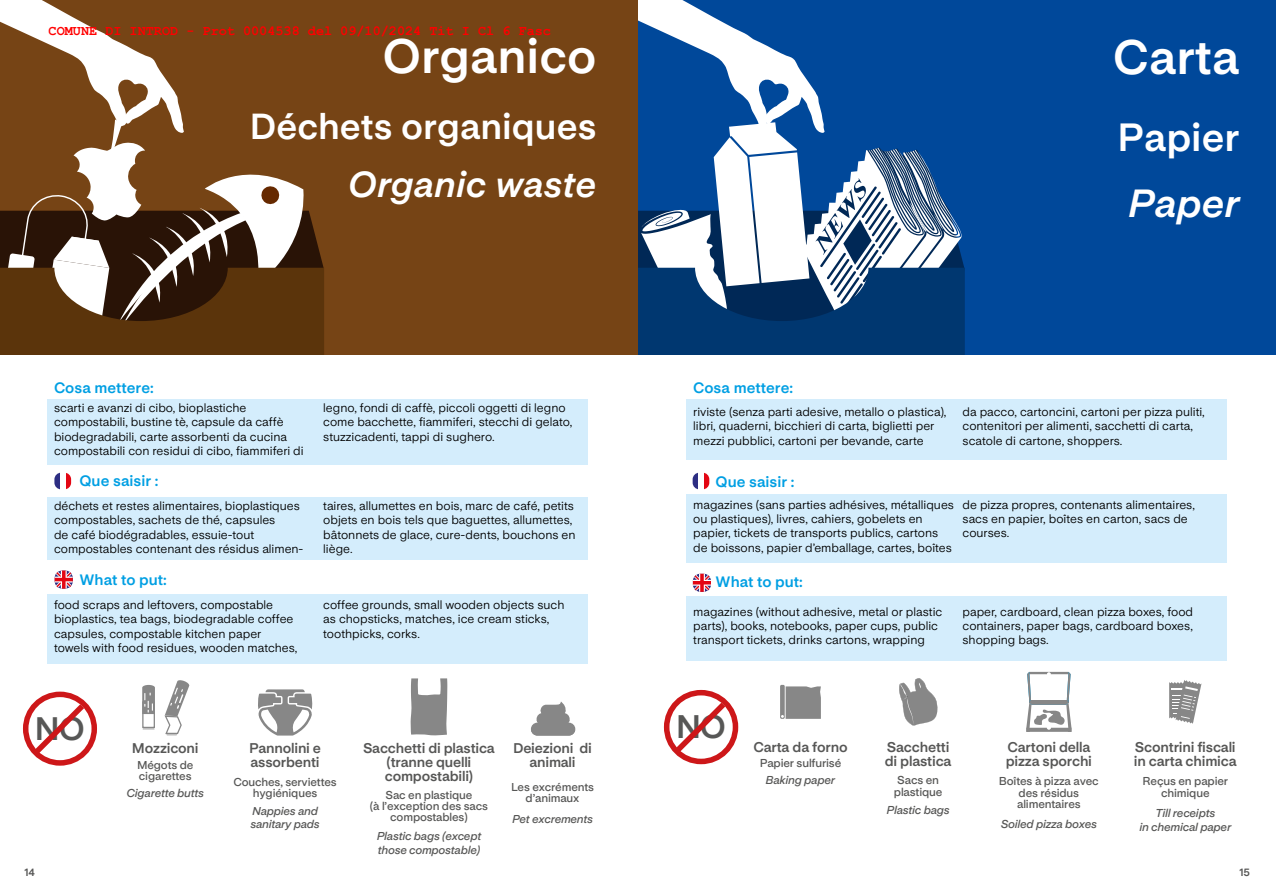
<style>
.page{position:relative;width:1276px;height:893px;background:#fff}
.page>*{position:absolute;margin:0;border:0;box-sizing:border-box;transform-origin:0 0}
.t1{font:700 48px "Life Sans";color:#fff}
.t2{font:700 39px "Life Sans";color:#fff}
.t3{font:italic 700 39px "Life Sans";color:#fff}
.t4{font:700 36px "Life Sans";color:#fff}
.t5{font:italic 700 36px "Life Sans";color:#fff}
.t6{font:700 32.4px "Life Sans";color:#575756}
.t7{font:700 15px "Life Sans";color:#009fe3}
.t8{font:700 14.1px/14.1px "Life Sans";letter-spacing:-.015em;color:#575756}
.t9{font:700 13.95px/14px "Life Sans";letter-spacing:-.015em;color:#575756;text-align:center}
.t10{font:700 13.5px "Courier New";color:#f00}
.t11{font:12px/14.4px "Life Sans";color:#000}
.t12{font:600 11.4px/11.4px "Life Sans";letter-spacing:-.015em;color:#575756;text-align:center}
.t13{font:italic 600 11.4px/13.6px "Life Sans";letter-spacing:-.02em;color:#575756}
.t14{font:700 10.5px "Life Sans";color:#575756}
</style>
<div class="page">
<div style="left:638px;top:0;width:638px;height:390px;background:#00489a"></div>
<div style="left:664px;top:690px;width:74px;height:74px;border:6px solid #cd1719;border-radius:50%"></div>
<svg style="left:670px;top:697px;width:61px;height:61px"></svg>
<svg style="left:638px;top:0;width:327px;height:355px"></svg>
<svg style="left:1169px;top:680px;width:32px;height:44px"></svg>
<hr style="left:780px;top:685px;width:4px;height:34px;background:#919191">
<svg style="left:781px;top:686px;width:40px;height:33px"></svg>
<svg style="left:1026px;top:672px;width:45px;height:60px"></svg>
<svg style="left:899px;top:678px;width:38px;height:48px"></svg>
<div style="left:638px;top:355px;width:638px;height:262px;background:#fff"></div>
<div style="left:0;top:0;width:638px;height:390px;background:#764415"></div>
<div style="left:23px;top:692px;width:74px;height:74px;border:5px solid #cd1719;border-radius:50%"></div>
<svg style="left:29px;top:698px;width:61px;height:61px"></svg>
<svg style="left:0;top:0;width:324px;height:355px"></svg>
<svg style="left:142px;top:680px;width:48px;height:56px"></svg>
<svg style="left:531px;top:701px;width:44px;height:35px"></svg>
<svg style="left:258px;top:689px;width:55px;height:47px"></svg>
<svg style="left:410px;top:678px;width:37px;height:58px"></svg>
<div style="left:0;top:355px;width:638px;height:262px;background:#fff"></div>
<div style="left:48px;top:399px;width:540px;height:65px;background:#d4edfc"></div>
<div style="left:48px;top:497px;width:540px;height:63px;background:#d4edfc"></div>
<div style="left:48px;top:594px;width:540px;height:69px;background:#d4edfc"></div>
<div style="left:687px;top:399px;width:540px;height:60px;background:#d4edfc"></div>
<div style="left:687px;top:494px;width:540px;height:69px;background:#d4edfc"></div>
<div style="left:687px;top:596px;width:540px;height:65px;background:#d4edfc"></div>
<svg style="left:693px;top:574px;width:18px;height:18px"></svg>
<div style="left:692px;top:473px;width:6px;height:16px;background:#2d2e83"></div>
<div style="left:704px;top:473px;width:5px;height:16px;background:#e30613"></div>
<svg style="left:55px;top:570px;width:18px;height:19px"></svg>
<div style="left:54px;top:473px;width:6px;height:16px;background:#2d2e83"></div>
<div style="left:66px;top:473px;width:5px;height:16px;background:#e30613"></div>
<p class="t10" style="left:49px;top:24px;width:504px">COMUNE DI INTROD - Prot 0004538 del 09/10/2024 Tit I Cl 6 Fasc</p>
<h1 class="t1" style="left:382px;top:29px;width:215px">Organico</h1>
<h3 class="t4" style="left:249px;top:106px;width:348px">Déchets organiques</h3>
<p class="t7" style="left:54px;top:379px;width:101px">Cosa mettere:</p>
<h3 class="t5" style="left:348px;top:164px;width:250px">Organic waste</h3>
<p class="t11" style="left:54px;top:400px;width:251px">scarti e avanzi di cibo, bioplastiche compostabili, bustine tè, capsule da caffè biodegradabili, carte assorbenti da cucina compostabili con residui di cibo, fiammiferi di</p>
<p class="t11" style="left:323px;top:400px;width:250px">legno, fondi di caffè, piccoli oggetti di legno come bacchette, fiammiferi, stecchi di gelato, stuzzicadenti, tappi di sughero.</p>
<p class="t7" style="left:80px;top:473px;width:80px">Que saisir :</p>
<p class="t11" style="left:54px;top:499px;width:251px">déchets et restes alimentaires, bioplastiques compostables, sachets de thé, capsules<br>de café biodégradables, essuie-tout compostables contenant des résidus alimen-</p>
<p class="t11" style="left:323px;top:499px;width:254px">taires, allumettes en bois, marc de café, petits objets en bois tels que baguettes, allumettes, bâtonnets de glace, cure-dents, bouchons en liège.</p>
<p class="t7" style="left:80px;top:572px;width:89px">What to put:</p>
<p class="t11" style="left:54px;top:597px;width:245px">food scraps and leftovers, compostable bioplastics, tea bags, biodegradable coffee capsules, compostable kitchen paper towels with food residues, wooden matches,</p>
<p class="t11" style="left:323px;top:597px;width:243px">coffee grounds, small wooden objects such as chopsticks, matches, ice cream sticks, toothpicks, corks.</p>
<h3 class="t6" style="left:35px;top:710px;width:52px">NO</h3>
<p class="t9" style="left:363px;top:741px;width:133px">Sacchetti di plastica (tranne quelli compostabili)</p>
<p class="t9" style="left:132px;top:741px;width:68px">Mozziconi</p>
<p class="t9" style="left:249px;top:741px;width:74px;text-align:left">Pannolini e assorbenti</p>
<p class="t9" style="left:513px;top:741px;width:80px">Deiezioni di animali</p>
<p class="t12" style="left:370px;top:789px;width:120px">Sac en plastique<br>(à l’exception des sacs compostables)</p>
<p class="t12" style="left:511px;top:781px;width:85px">Les excréments d’animaux</p>
<p class="t12" style="left:137px;top:759px;width:58px;text-align:left">Mégots de cigarettes</p>
<p class="t12" style="left:233px;top:776px;width:105px">Couches, serviettes hygiéniques</p>
<p class="t13" style="left:126px;top:787px;width:79px">Cigarette butts</p>
<p class="t13" style="left:250px;top:804px;width:71px">Nappies and sanitary pads</p>
<p class="t13" style="left:512px;top:813px;width:83px">Pet excrements</p>
<p class="t13" style="left:377px;top:830px;width:106px">Plastic bags (except those compostable)</p>
<h1 class="t1" style="left:1113px;top:30px;width:128px">Carta</h1>
<h2 class="t2" style="left:1117px;top:115px;width:124px">Papier</h2>
<p class="t7" style="left:693px;top:379px;width:101px">Cosa mettere:</p>
<h2 class="t3" style="left:1127px;top:181px;width:113px">Paper</h2>
<p class="t11" style="left:693px;top:405px;width:255px">riviste (senza parti adesive, metallo o plastica), libri, quaderni, bicchieri di carta, biglietti per mezzi pubblici, cartoni per bevande, carte</p>
<p class="t11" style="left:962px;top:405px;width:244px">da pacco, cartoncini, cartoni per pizza puliti, contenitori per alimenti, sacchetti di carta, scatole di cartone, shoppers.</p>
<p class="t7" style="left:715px;top:473px;width:80px">Que saisir :</p>
<p class="t11" style="left:693px;top:497px;width:262px">magazines (sans parties adhésives, métalliques ou plastiques), livres, cahiers, gobelets en papier, tickets de transports publics, cartons de boissons, papier d’emballage, cartes, boîtes</p>
<p class="t11" style="left:962px;top:497px;width:234px">de pizza propres, contenants alimentaires, sacs en papier, boîtes en carton, sacs de courses.</p>
<p class="t7" style="left:715px;top:573px;width:89px">What to put:</p>
<p class="t11" style="left:693px;top:604px;width:250px">magazines (without adhesive, metal or plastic parts), books, notebooks, paper cups, public transport tickets, drinks cartons, wrapping</p>
<p class="t11" style="left:962px;top:604px;width:232px;text-align:justify">paper, cardboard, clean pizza boxes, food containers, paper bags, cardboard boxes, shopping bags.</p>
<h3 class="t6" style="left:675px;top:708px;width:52px">NO</h3>
<p class="t8" style="left:753px;top:740px;width:96px">Carta da forno</p>
<p class="t8" style="left:885px;top:740px;width:68px">Sacchetti di plastica</p>
<p class="t8" style="left:1134px;top:740px;width:104px">Scontrini fiscali in carta chimica</p>
<p class="t12" style="left:999px;top:776px;width:101px">Boîtes à pizza avec des résidus alimentaires</p>
<p class="t12" style="left:1142px;top:775px;width:87px">Reçus en papier chimique</p>
<p class="t8" style="left:1005px;top:740px;width:88px">Cartoni della pizza sporchi</p>
<p class="t12" style="left:759px;top:758px;width:83px">Papier sulfurisé</p>
<p class="t12" style="left:894px;top:775px;width:50px;text-align:left">Sacs en plastique</p>
<p class="t13" style="left:765px;top:774px;width:71px">Baking paper</p>
<p class="t13" style="left:886px;top:803px;width:65px">Plastic bags</p>
<p class="t13" style="left:1000px;top:818px;width:98px">Soiled pizza boxes</p>
<p class="t13" style="left:1139px;top:806px;width:93px;text-align:center">Till receipts<br>in chemical paper</p>
<p class="t14" style="left:25px;top:867px;width:12px">14</p>
<p class="t14" style="left:1239px;top:867px;width:12px">15</p>
</div>
